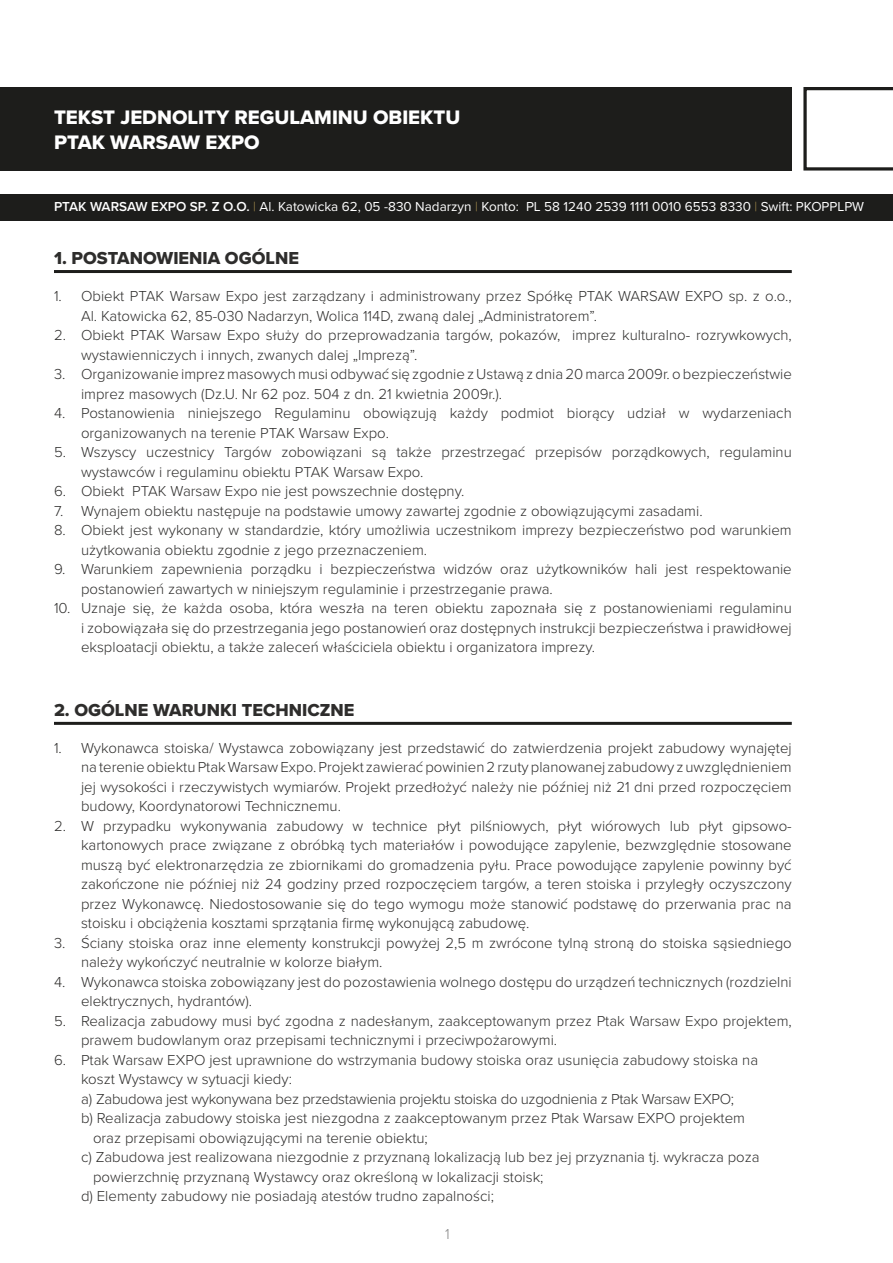
<style>
.page{position:relative;width:893px;height:1263px;background:#fff}
.page>*{position:absolute;margin:0;border:0;box-sizing:border-box;transform-origin:0 0}
.t1{font:20.25px/24.3px "Proxima Nova Extrabld";color:#fff}
.t2{font:18px "Proxima Nova Extrabld";color:#2e2d2c}
.t3{font:300 15px/19.5px "Proxima Nova";color:#2e2d2c}
.t4{font:300 15px "Proxima Nova";letter-spacing:-.02em;color:#2e2d2c}
.t5{font:300 15px "Proxima Nova";color:#878787}
.t6{font:13.5px "Proxima Nova";color:#fff}
.s1{font-weight:600}
.s2{font-family:"Proxima Nova T";font-weight:100;color:#dcb961}
</style>
<div class="page">
<div style="left:0;top:87px;width:792px;height:83px;background:#1d1d1b"></div>
<div style="left:0;top:194px;width:893px;height:26px;background:#1d1d1b"></div>
<svg style="left:803px;top:87px;width:90px;height:84px"></svg>
<hr style="left:54px;top:270px;width:738px;height:3px;background:#1d1d1b">
<hr style="left:54px;top:722px;width:738px;height:3px;background:#1d1d1b">
<p class="t1" style="left:54px;top:105px;width:408px">TEKST JEDNOLITY REGULAMINU OBIEKTU<br>PTAK WARSAW EXPO</p>
<p class="t6" style="left:54px;top:197px;width:812px"><span class="s1">PTAK WARSAW EXPO SP. Z O.O.</span> <span class="s2">|</span> Al. Katowicka 62, 05 -830 Nadarzyn <span class="s2">|</span> Konto: PL 58 1240 2539 1111 0010 6553 8330 <span class="s2">|</span> Swift: PKOPPLPW</p>
<p class="t2" style="left:54px;top:245px;width:246px">1. POSTANOWIENIA OGÓLNE</p>
<p class="t3" style="left:81px;top:285px;width:712px;text-indent:-27px">1. Obiekt PTAK Warsaw Expo jest zarządzany i administrowany przez Spółkę PTAK WARSAW EXPO sp. z o.o.,<br>Al. Katowicka 62, 85-030 Nadarzyn, Wolica 114D, zwaną dalej „Administratorem”.</p>
<p class="t3" style="left:81px;top:324px;width:712px;text-indent:-27px">2. Obiekt PTAK Warsaw Expo służy do przeprowadzania targów, pokazów, imprez kulturalno- rozrywkowych, wystawienniczych i innych, zwanych dalej „Imprezą”.</p>
<p class="t3" style="left:81px;top:363px;width:712px;text-indent:-27px">3. Organizowanie imprez masowych musi odbywać się zgodnie z Ustawą z dnia 20 marca 2009r. o bezpieczeństwie imprez masowych (Dz.U. Nr 62 poz. 504 z dn. 21 kwietnia 2009r.).</p>
<p class="t3" style="left:81px;top:402px;width:712px;text-indent:-27px">4. Postanowienia niniejszego Regulaminu obowiązują każdy podmiot biorący udział w wydarzeniach organizowanych na terenie PTAK Warsaw Expo.</p>
<p class="t3" style="left:81px;top:441px;width:712px;text-indent:-27px">5. Wszyscy uczestnicy Targów zobowiązani są także przestrzegać przepisów porządkowych, regulaminu wystawców i regulaminu obiektu PTAK Warsaw Expo.</p>
<p class="t3" style="left:54px;top:480px;width:412px">6. Obiekt PTAK Warsaw Expo nie jest powszechnie dostępny.</p>
<p class="t3" style="left:54px;top:500px;width:650px">7. Wynajem obiektu następuje na podstawie umowy zawartej zgodnie z obowiązującymi zasadami.</p>
<p class="t3" style="left:81px;top:519px;width:712px;text-indent:-27px">8. Obiekt jest wykonany w standardzie, który umożliwia uczestnikom imprezy bezpieczeństwo pod warunkiem użytkowania obiektu zgodnie z jego przeznaczeniem.</p>
<p class="t3" style="left:81px;top:558px;width:712px;text-indent:-27px">9. Warunkiem zapewnienia porządku i bezpieczeństwa widzów oraz użytkowników hali jest respektowanie postanowień zawartych w niniejszym regulaminie i przestrzeganie prawa.</p>
<p class="t3" style="left:81px;top:597px;width:712px;text-align:justify;text-indent:-27px">10. Uznaje się, że każda osoba, która weszła na teren obiektu zapoznała się z postanowieniami regulaminu i zobowiązała się do przestrzegania jego postanowień oraz dostępnych instrukcji bezpieczeństwa i prawidłowej eksploatacji obiektu, a także zaleceń właściciela obiektu i organizatora imprezy.</p>
<p class="t2" style="left:54px;top:696px;width:302px">2. OGÓLNE WARUNKI TECHNICZNE</p>
<p class="t3" style="left:81px;top:737px;width:712px;text-align:justify;text-indent:-27px">1. Wykonawca stoiska/ Wystawca zobowiązany jest przedstawić do zatwierdzenia projekt zabudowy wynajętej na terenie obiektu Ptak Warsaw Expo. Projekt zawierać powinien 2 rzuty planowanej zabudowy z uwzględnieniem jej wysokości i rzeczywistych wymiarów. Projekt przedłożyć należy nie później niż 21 dni przed rozpoczęciem budowy, Koordynatorowi Technicznemu.</p>
<p class="t3" style="left:81px;top:815px;width:712px;text-align:justify;text-indent:-27px">2. W przypadku wykonywania zabudowy w technice płyt pilśniowych, płyt wiórowych lub płyt gipsowo&shy;kartonowych prace związane z obróbką tych materiałów i powodujące zapylenie, bezwzględnie stosowane muszą być elektronarzędzia ze zbiornikami do gromadzenia pyłu. Prace powodujące zapylenie powinny być zakończone nie później niż 24 godziny przed rozpoczęciem targów, a teren stoiska i przyległy oczyszczony przez Wykonawcę. Niedostosowanie się do tego wymogu może stanowić podstawę do przerwania prac na stoisku i obciążenia kosztami sprzątania firmę wykonującą zabudowę.</p>
<p class="t3" style="left:81px;top:932px;width:712px;text-indent:-27px">3. Ściany stoiska oraz inne elementy konstrukcji powyżej 2,5 m zwrócone tylną stroną do stoiska sąsiedniego należy wykończyć neutralnie w kolorze białym.</p>
<p class="t3" style="left:81px;top:971px;width:712px;text-indent:-27px">4. Wykonawca stoiska zobowiązany jest do pozostawienia wolnego dostępu do urządzeń technicznych (rozdzielni elektrycznych, hydrantów).</p>
<p class="t3" style="left:81px;top:1010px;width:712px;text-indent:-27px">5. Realizacja zabudowy musi być zgodna z nadesłanym, zaakceptowanym przez Ptak Warsaw Expo projektem, prawem budowlanym oraz przepisami technicznymi i przeciwpożarowymi.</p>
<p class="t3" style="left:54px;top:1049px;width:706px">6. Ptak Warsaw EXPO jest uprawnione do wstrzymania budowy stoiska oraz usunięcia zabudowy stoiska na</p>
<p class="t3" style="left:81px;top:1069px;width:212px">koszt Wystawcy w sytuacji kiedy:</p>
<p class="t4" style="left:81px;top:1088px;width:655px">a) Zabudowa jest wykonywana bez przedstawienia projektu stoiska do uzgodnienia z Ptak Warsaw EXPO;</p>
<p class="t3" style="left:81px;top:1108px;width:665px">b) Realizacja zabudowy stoiska jest niezgodna z zaakceptowanym przez Ptak Warsaw EXPO projektem</p>
<p class="t3" style="left:93px;top:1127px;width:336px">oraz przepisami obowiązującymi na terenie obiektu;</p>
<p class="t3" style="left:81px;top:1147px;width:680px">c) Zabudowa jest realizowana niezgodnie z przyznaną lokalizacją lub bez jej przyznania tj. wykracza poza</p>
<p class="t3" style="left:93px;top:1166px;width:452px">powierzchnię przyznaną Wystawcy oraz określoną w lokalizacji stoisk;</p>
<p class="t3" style="left:81px;top:1186px;width:414px">d) Elementy zabudowy nie posiadają atestów trudno zapalności;</p>
<p class="t5" style="left:445px;top:1223px;width:6px">1</p>
</div>
